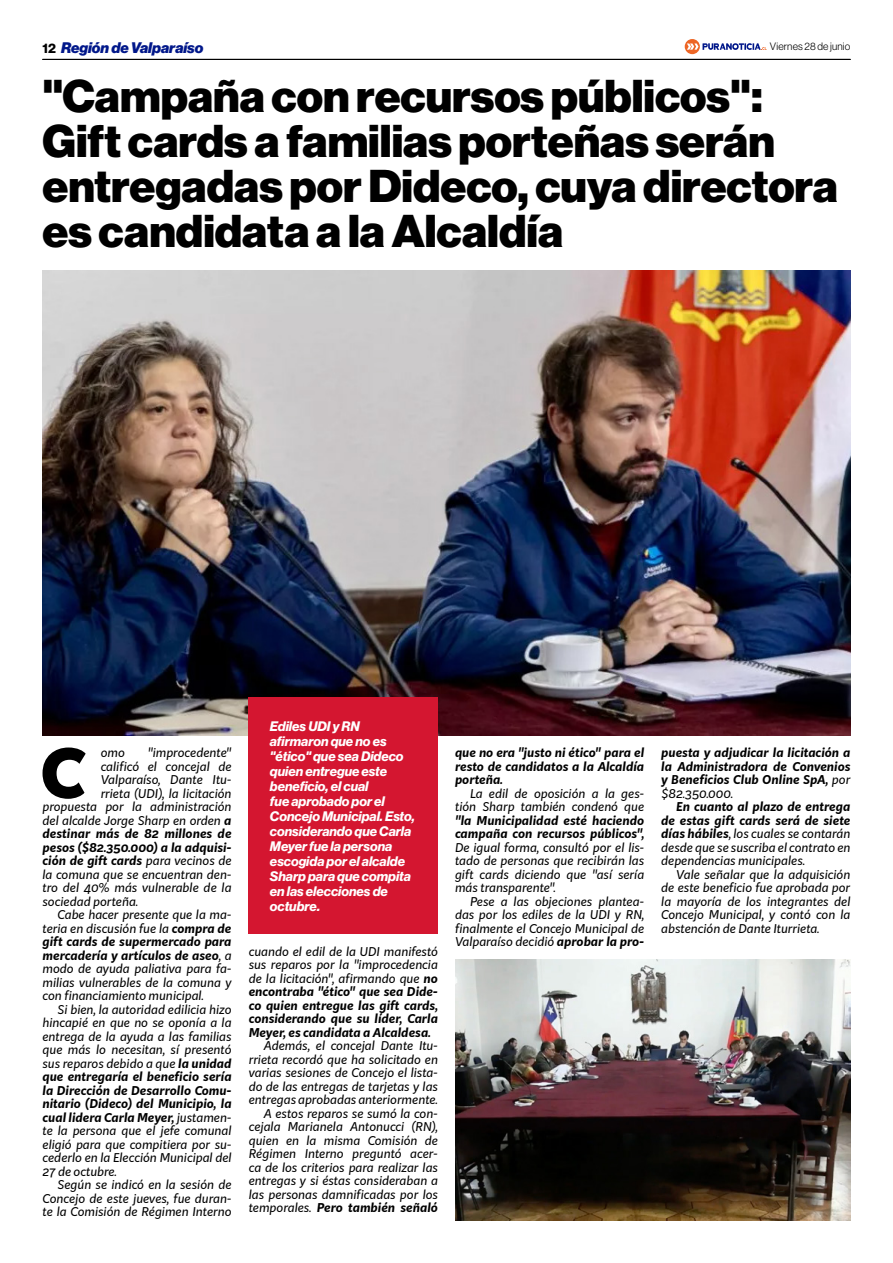
<style>
.page{position:relative;width:893px;height:1263px;background:#fff}
.page>*{position:absolute;margin:0;border:0;box-sizing:border-box;transform-origin:0 0}
.t1{font:900 66.3px "Kit Sans";color:#000}
.t2{font:45px/45px "N Haas Grotesk DS Pro 95 Blk";color:#000}
.t3{font:15px "N Haas Grotesk DS Pro 96 Blk It";color:#00178a}
.t4{font:13.5px/15px "N Haas Grotesk DS Pro 76 Bd It";color:#fff}
.t5{font:italic 12px/13.5px "Kit Sans";color:#000;text-align:justify}
.t6{font:italic 700 12px/13.5px "Kit Sans";color:#000;text-align:justify}
.t7{font:10.5px "N Haas Grotesk DS Pro 45 Lt";letter-spacing:.015em;color:#000}
.s1{font-family:"N Haas Grotesk DS Pro 75 Bd";font-size:13.5px;color:#000}
.s2{font-weight:700}
.s3{font-weight:400}
</style>
<div class="page">
<hr style="left:43px;top:59px;width:807px;height:1px;background:#000">
<svg style="left:685px;top:39px;width:82px;height:15px"></svg>
<img style="left:42px;top:270px;width:808px;height:466px">
<div style="left:249px;top:698px;width:189px;height:236px;background:#d41630"></div>
<img style="left:455px;top:959px;width:395px;height:261px">
<p class="t3" style="left:43px;top:39px;width:162px"><span class="s1">12</span> Región de Valparaíso</p>
<p class="t7" style="left:770px;top:40px;width:82px">Viernes 28 de junio</p>
<h2 class="t2" style="left:42px;top:74px;width:797px">"Campaña con recursos públicos":<br>Gift cards a familias porteñas serán entregadas por Dideco, cuya directora es candidata a la Alcaldía</h2>
<h1 class="t1" style="left:41px;top:713px;width:48px">C</h1>
<p class="t5" style="left:101px;top:745px;width:26px">omo</p>
<p class="t5" style="left:148px;top:745px;width:85px">"improcedente"</p>
<p class="t5" style="left:101px;top:759px;width:132px">calificó el concejal de</p>
<p class="t5" style="left:101px;top:772px;width:132px">Valparaíso, Dante Itu-</p>
<p class="t5" style="left:101px;top:786px;width:132px">rrieta (UDI), la licitación</p>
<p class="t5" style="left:43px;top:799px;width:191px">propuesta por la administración</p>
<p class="t5" style="left:43px;top:813px;width:191px">del alcalde Jorge Sharp en orden <span class="s2">a</span></p>
<p class="t6" style="left:43px;top:826px;width:191px">destinar más de 82 millones de</p>
<p class="t6" style="left:43px;top:840px;width:191px">pesos ($82.350.000) a la adquisi-</p>
<p class="t6" style="left:43px;top:853px;width:191px">ción de gift cards <span class="s3">para vecinos de</span></p>
<p class="t5" style="left:43px;top:867px;width:191px">la comuna que se encuentran den-</p>
<p class="t5" style="left:43px;top:880px;width:191px">tro del 40% más vulnerable de la</p>
<p class="t5" style="left:43px;top:894px;width:97px">sociedad porteña.</p>
<p class="t5" style="left:58px;top:907px;width:176px">Cabe hacer presente que la ma-</p>
<p class="t5" style="left:43px;top:921px;width:191px">teria en discusión fue la <span class="s2">compra de</span></p>
<p class="t6" style="left:43px;top:934px;width:191px">gift cards de supermercado para</p>
<p class="t6" style="left:43px;top:948px;width:191px">mercadería y artículos de aseo<span class="s3">, a</span></p>
<p class="t5" style="left:43px;top:961px;width:191px">modo de ayuda paliativa para fa-</p>
<p class="t5" style="left:43px;top:975px;width:191px">milias vulnerables de la comuna y</p>
<p class="t5" style="left:43px;top:988px;width:163px">con financiamiento municipal.</p>
<p class="t5" style="left:58px;top:1002px;width:176px">Si bien, la autoridad edilicia hizo</p>
<p class="t5" style="left:43px;top:1015px;width:191px">hincapié en que no se oponía a la</p>
<p class="t5" style="left:43px;top:1029px;width:191px">entrega de la ayuda a las familias</p>
<p class="t5" style="left:43px;top:1042px;width:191px">que más lo necesitan, sí presentó</p>
<p class="t5" style="left:43px;top:1056px;width:191px">sus reparos debido a que <span class="s2">la unidad</span></p>
<p class="t6" style="left:43px;top:1069px;width:191px">que entregaría el beneficio sería</p>
<p class="t6" style="left:43px;top:1083px;width:191px">la Dirección de Desarrollo Comu-</p>
<p class="t6" style="left:43px;top:1096px;width:191px">nitario (Dideco) del Municipio, la</p>
<p class="t6" style="left:43px;top:1110px;width:191px">cual lidera Carla Meyer, <span class="s3">justamen-</span></p>
<p class="t5" style="left:43px;top:1123px;width:191px">te la persona que el jefe comunal</p>
<p class="t5" style="left:43px;top:1137px;width:191px">eligió para que compitiera por su-</p>
<p class="t5" style="left:43px;top:1150px;width:191px">cederlo en la Elección Municipal del</p>
<p class="t5" style="left:43px;top:1164px;width:76px">27 de octubre.</p>
<p class="t5" style="left:58px;top:1177px;width:176px">Según se indicó en la sesión de</p>
<p class="t5" style="left:43px;top:1191px;width:191px">Concejo de este jueves, fue duran-</p>
<p class="t5" style="left:43px;top:1204px;width:191px">te la Comisión de Régimen Interno</p>
<p class="t4" style="left:270px;top:719px;width:146px">Ediles UDI y RN afirmaron que no es "ético" que sea Dideco quien entregue este beneficio, el cual<br>fue aprobado por el<br>Concejo Municipal. Esto, considerando que Carla<br>Meyer fue la persona escogida por el alcalde<br>Sharp para que compita en las elecciones de octubre.</p>
<p class="t6" style="left:249px;top:943px;width:191px"><span class="s3">cuando el edil de la UDI manifestó sus reparos por la "improcedencia de la licitación", afirmando que</span> no encontraba "ético" que sea Dide&shy;co quien entregue las gift cards, considerando que su líder, Carla Meyer, es candidata a Alcaldesa.</p>
<p class="t5" style="left:249px;top:1038px;width:191px;text-align:right">Además, el concejal Dante Itu&shy;rrieta recordó que ha solicitado en varias sesiones de Concejo el lista&shy;do de las entregas de tarjetas y las entregas aprobadas anteriormente.<br>A estos reparos se sumó la con&shy;cejala Marianela Antonucci (RN), quien en la misma Comisión de Régimen Interno preguntó acer&shy;ca de los criterios para realizar las entregas y si éstas consideraban a las personas damnificadas por los temporales. <span class="s2">Pero también señaló</span></p>
<p class="t6" style="left:455px;top:745px;width:191px">que no era "justo ni ético" para el resto de candidatos a la Alcaldía porteña.</p>
<p class="t5" style="left:455px;top:786px;width:191px;text-align:right">La edil de oposición a la ges&shy;tión Sharp también condenó que</p>
<p class="t6" style="left:455px;top:813px;width:191px">"la Municipalidad esté haciendo campaña con recursos públicos",</p>
<p class="t5" style="left:455px;top:840px;width:191px">De igual forma, consultó por el lis&shy;tado de personas que recibirán las gift cards diciendo que "así sería más transparente".</p>
<p class="t5" style="left:455px;top:894px;width:191px;text-indent:15px">Pese a las objeciones plantea&shy;das por los ediles de la UDI y RN, finalmente el Concejo Municipal de Valparaíso decidió <span class="s2">aprobar la pro-</span></p>
<p class="t6" style="left:661px;top:745px;width:191px">puesta y adjudicar la licitación a la Administradora de Convenios y Beneficios Club Online SpA, <span class="s3">por $82.350.000.</span></p>
<p class="t5" style="left:661px;top:799px;width:191px;text-indent:15px"><span class="s2">En cuanto al plazo de entrega de estas gift cards será de siete días hábiles</span>, los cuales se contarán desde que se suscriba el contrato en dependencias municipales.</p>
<p class="t5" style="left:661px;top:867px;width:191px;text-indent:15px">Vale señalar que la adquisición de este beneficio fue aprobada por la mayoría de los integrantes del Concejo Municipal, y contó con la abstención de Dante Iturrieta.</p>
</div>
